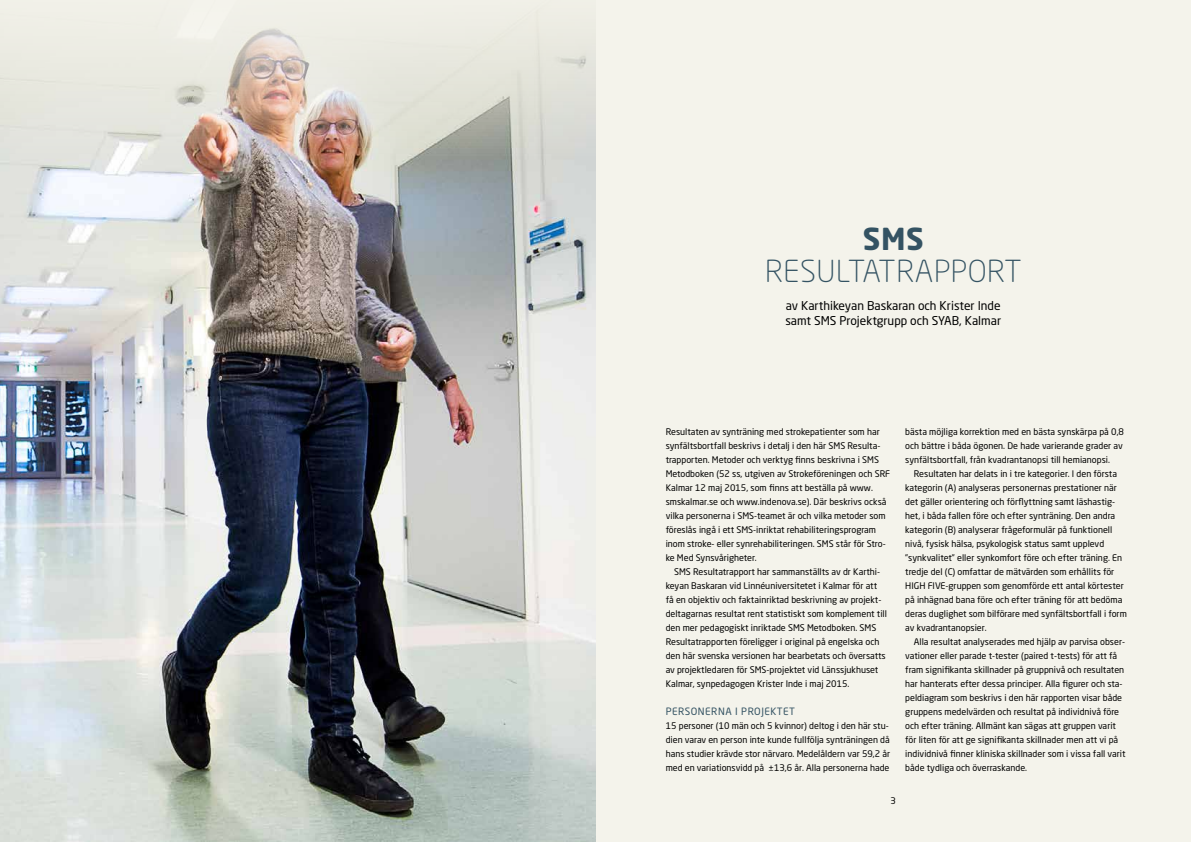
<style>
.page{position:relative;width:1191px;height:842px;background:#f4f3eb}
.page>*{position:absolute;margin:0;border:0;box-sizing:border-box;transform-origin:0 0}
.t1{font:300 30px "Neo Sans Pro";letter-spacing:.02em;color:#345363}
.t2{font:700 30px "Neo Sans Pro";color:#345363}
.t3{font:12px/14.4px "Neo Sans Pro";color:#000}
.t4{font:10px "Neo Sans Pro";letter-spacing:.05em;color:#345363}
.t5{font:9px/14px "Neo Sans Pro";color:#000}
</style>
<div class="page">
<img style="left:0;top:10px;width:595px;height:832px">
<h1 class="t2" style="left:862px;top:219px;width:62px">SMS</h1>
<h1 class="t1" style="left:765px;top:253px;width:258px">RESULTATRAPPORT</h1>
<h2 class="t3" style="left:785px;top:299px;width:217px">av Karthikeyan Baskaran och Krister Inde samt SMS Projektgrupp och SYAB, Kalmar</h2>
<p class="t5" style="left:665px;top:424px;width:226px">Resultaten av synträning med strokepatienter som har synfältsbortfall beskrivs i detalj i den här SMS Resulta&shy;trapporten. Metoder och verktyg finns beskrivna i SMS Metodboken (52 ss, utgiven av Strokeföreningen och SRF Kalmar 12 maj 2015, som finns att beställa på www. smskalmar.se och www.indenova.se). Där beskrivs också vilka personerna i SMS-teamet är och vilka metoder som föreslås ingå i ett SMS-inriktat rehabiliteringsprogram inom stroke- eller synrehabiliteringen. SMS står för Stro&shy;ke Med Synsvårigheter.</p>
<p class="t5" style="left:665px;top:565px;width:223px;text-indent:9px">SMS Resultatrapport har sammanställts av dr Karthi&shy;keyan Baskaran vid Linnéuniversitetet i Kalmar för att få en objektiv och faktainriktad beskrivning av projekt&shy;deltagarnas resultat rent statistiskt som komplement till den mer pedagogiskt inriktade SMS Metodboken. SMS Resultatrapporten föreligger i original på engelska och den här svenska versionen har bearbetats och översatts av projektledaren för SMS-projektet vid Länssjukhuset Kalmar, synpedagogen Krister Inde i maj 2015.</p>
<p class="t4" style="left:665px;top:705px;width:131px">PERSONERNA I PROJEKTET</p>
<p class="t5" style="left:665px;top:718px;width:226px">15 personer (10 män och 5 kvinnor) deltog i den här stu&shy;dien varav en person inte kunde fullfölja synträningen då hans studier krävde stor närvaro. Medelåldern var 59,2 år med en variationsvidd på ±13,6 år. Alla personerna hade</p>
<p class="t5" style="left:890px;top:793px;width:7px">3</p>
<p class="t5" style="left:905px;top:424px;width:220px">bästa möjliga korrektion med en bästa synskärpa på 0,8 och bättre i båda ögonen. De hade varierande grader av synfältsbortfall, från kvadrantanopsi till hemianopsi.</p>
<p class="t5" style="left:905px;top:467px;width:223px;text-indent:9px">Resultaten har delats in i tre kategorier. I den första kategorin (A) analyseras personernas prestationer när det gäller orientering och förflyttning samt läshastig&shy;het, i båda fallen före och efter synträning. Den andra kategorin (B) analyserar frågeformulär på funktionell nivå, fysisk hälsa, psykologisk status samt upplevd ”synkvalitet” eller synkomfort före och efter träning. En tredje del (C) omfattar de mätvärden som erhållits för HIGH FIVE-gruppen som genomförde ett antal körtester på inhägnad bana före och efter träning för att bedöma deras duglighet som bilförare med synfältsbortfall i form av kvadrantanopsier.</p>
<p class="t5" style="left:905px;top:635px;width:222px;text-indent:9px">Alla resultat analyserades med hjälp av parvisa obser&shy;vationer eller parade t-tester (paired t-tests) för att få fram signifikanta skillnader på gruppnivå och resultaten har hanterats efter dessa principer. Alla figurer och sta&shy;peldiagram som beskrivs i den här rapporten visar både gruppens medelvärden och resultat på individnivå före och efter träning. Allmänt kan sägas att gruppen varit för liten för att ge signifikanta skillnader men att vi på individnivå finner kliniska skillnader som i vissa fall varit både tydliga och överraskande.</p>
</div>
